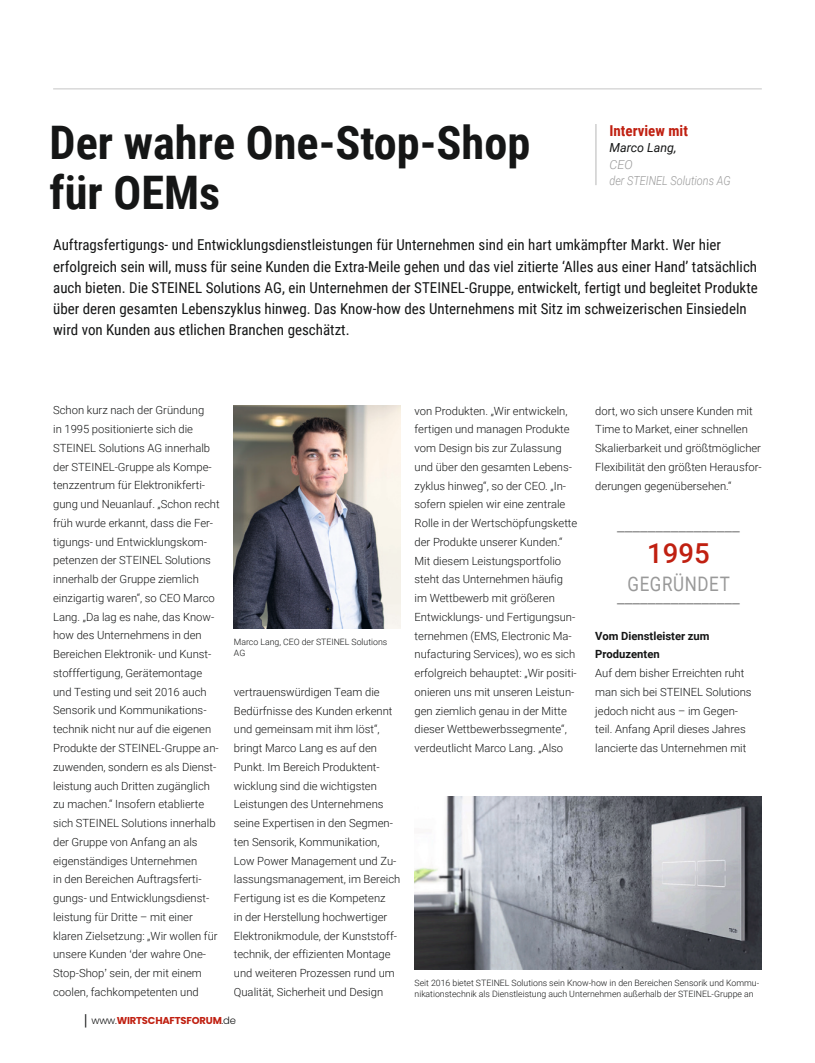
<style>
.page{position:relative;width:815px;height:1063px;background:#fff}
.page>*{position:absolute;margin:0;border:0;box-sizing:border-box;transform-origin:0 0}
.t1{font:700 46.25px/50px "Roboto Condensed";color:#151616}
.t2{font:500 27.5px "Roboto";color:#c02011}
.t3{font:20px "Roboto";letter-spacing:.035em;color:#999;scale:.85 1}
.t4{font:15px/21.2px "Roboto Condensed";color:#151616}
.t5{font:700 15px "Roboto Condensed";color:#c02011}
.t6{font:italic 300 12.5px/16.2px "Roboto";color:#999}
.t7{font:italic 12.5px "Roboto";color:#151616}
.t8{font:300 11.25px/18.8px "Roboto";color:#151616}
.t9{font:700 11.25px/18.8px "Roboto";color:#151616}
.t10{font:700 10px "Poppins";letter-spacing:-.02em;color:#c02011}
.t11{font:300 8.75px/11.2px "Roboto";color:#151616}
.s1{font-family:"Trade Gothic LT Pro"}
.s2{font-weight:300;font-size:15px;color:#151616}
.s3{font-weight:300;color:#151616}
</style>
<div class="page">
<hr style="left:53px;top:89px;width:709px;height:1px;background:#c5c5c5">
<img style="left:234px;top:406px;width:166px;height:223px">
<hr style="left:595px;top:124px;width:2px;height:61px;background:#c5c5c5">
<img style="left:415px;top:796px;width:347px;height:174px">
<h1 class="t1" style="left:50px;top:116px;width:482px">Der wahre One-Stop-Shop für OEMs</h1>
<p class="t4" style="left:53px;top:234px;width:706px">Auftragsfertigungs- und Entwicklungsdienstleistungen für Unternehmen sind ein hart umkämpfter Markt. Wer hier erfolgreich sein will, muss für seine Kunden die Extra-Meile gehen und das viel zitierte ‘Alles aus einer Hand’ tatsächlich auch bieten. Die STEINEL Solutions AG, ein Unternehmen der STEINEL-Gruppe, entwickelt, fertigt und begleitet Produkte über deren gesamten Lebenszyklus hinweg. Das Know-how des Unternehmens mit Sitz im schweizerischen Einsiedeln wird von Kunden aus etlichen Branchen geschätzt.</p>
<h3 class="t5" style="left:609px;top:120px;width:80px">Interview mit</h3>
<p class="t7" style="left:609px;top:139px;width:69px">Marco Lang,</p>
<p class="t6" style="left:609px;top:156px;width:123px">CEO<br>der STEINEL Solutions AG</p>
<p class="t8" style="left:53px;top:401px;width:168px">Schon kurz nach der Gründung<br>in 1995 positionierte sich die<br>STEINEL Solutions AG innerhalb der STEINEL-Gruppe als Kompe&shy;tenzzentrum für Elektronikferti&shy;gung und Neuanlauf. „Schon recht früh wurde erkannt, dass die Fer&shy;tigungs- und Entwicklungskom&shy;petenzen der STEINEL Solutions innerhalb der Gruppe ziemlich einzigartig waren“, so CEO Marco<br>Lang. „Da lag es nahe, das Know&shy;how des Unternehmens in den<br>Bereichen Elektronik- und Kunst&shy;stofffertigung, Gerätemontage und Testing und seit 2016 auch<br>Sensorik und Kommunikations&shy;technik nicht nur auf die eigenen<br>Produkte der STEINEL-Gruppe an&shy;zuwenden, sondern es als Dienst&shy;leistung auch Dritten zugänglich zu machen.“ Insofern etablierte sich STEINEL Solutions innerhalb der Gruppe von Anfang an als eigenständiges Unternehmen<br>in den Bereichen Auftragsferti&shy;gungs- und Entwicklungsdienst&shy;leistung für Dritte – mit einer klaren Zielsetzung: „Wir wollen für unsere Kunden <span class="s1">‘</span>der wahre One-<br>Stop-Shop<span class="s1">’</span> sein, der mit einem coolen, fachkompetenten und</p>
<p class="t11" style="left:234px;top:636px;width:155px">Marco Lang, CEO der STEINEL Solutions<br>AG</p>
<p class="t8" style="left:234px;top:682px;width:168px">vertrauenswürdigen Team die<br>Bedürfnisse des Kunden erkennt und gemeinsam mit ihm löst“, bringt Marco Lang es auf den<br>Punkt. Im Bereich Produktent&shy;wicklung sind die wichtigsten<br>Leistungen des Unternehmens seine Expertisen in den Segmen&shy;ten Sensorik, Kommunikation,<br>Low Power Management und Zu&shy;lassungsmanagement, im Bereich<br>Fertigung ist es die Kompetenz<br>in der Herstellung hochwertiger<br>Elektronikmodule, der Kunststoff&shy;technik, der effizienten Montage und weiteren Prozessen rund um<br>Qualität, Sicherheit und Design</p>
<p class="t10" style="left:84px;top:1015px;width:154px"><span class="s2">|</span> <span class="s3">www.</span>WIRTSCHAFTSFORUM<span class="s3">.de</span></p>
<p class="t8" style="left:415px;top:401px;width:164px">von Produkten. „Wir entwickeln, fertigen und managen Produkte vom Design bis zur Zulassung und über den gesamten Lebens&shy;zyklus hinweg“, so der CEO. „In&shy;sofern spielen wir eine zentrale<br>Rolle in der Wertschöpfungskette der Produkte unserer Kunden.“<br>Mit diesem Leistungsportfolio steht das Unternehmen häufig im Wettbewerb mit größeren<br>Entwicklungs- und Fertigungsun&shy;ternehmen (EMS, Electronic Ma&shy;nufacturing Services), wo es sich erfolgreich behauptet: „Wir positi&shy;onieren uns mit unseren Leistun&shy;gen ziemlich genau in der Mitte dieser Wettbewerbssegmente“, verdeutlicht Marco Lang. „Also</p>
<p class="t8" style="left:595px;top:401px;width:168px">dort, wo sich unsere Kunden mit Time to Market, einer schnellen Skalierbarkeit und größtmöglicher Flexibilität den größten Herausfor&shy;derungen gegenübersehen.“</p>
<h3 class="t3" style="left:617px;top:510px;width:146px">________________</h3>
<h2 class="t2" style="left:647px;top:534px;width:64px">1995</h2>
<h3 class="t3" style="left:628px;top:569px;width:122px">GEGRÜNDET</h3>
<h3 class="t3" style="left:617px;top:582px;width:146px">________________</h3>
<p class="t9" style="left:595px;top:626px;width:116px">Vom Dienstleister zum<br>Produzenten</p>
<p class="t8" style="left:595px;top:663px;width:158px">Auf dem bisher Erreichten ruht man sich bei STEINEL Solutions jedoch nicht aus – im Gegen&shy;teil. Anfang April dieses Jahres lancierte das Unternehmen mit</p>
<p class="t11" style="left:415px;top:977px;width:346px">Seit 2016 bietet STEINEL Solutions sein Know-how in den Bereichen Sensorik und Kommu&shy;nikationstechnik als Dienstleistung auch Unternehmen außerhalb der STEINEL-Gruppe an</p>
</div>
